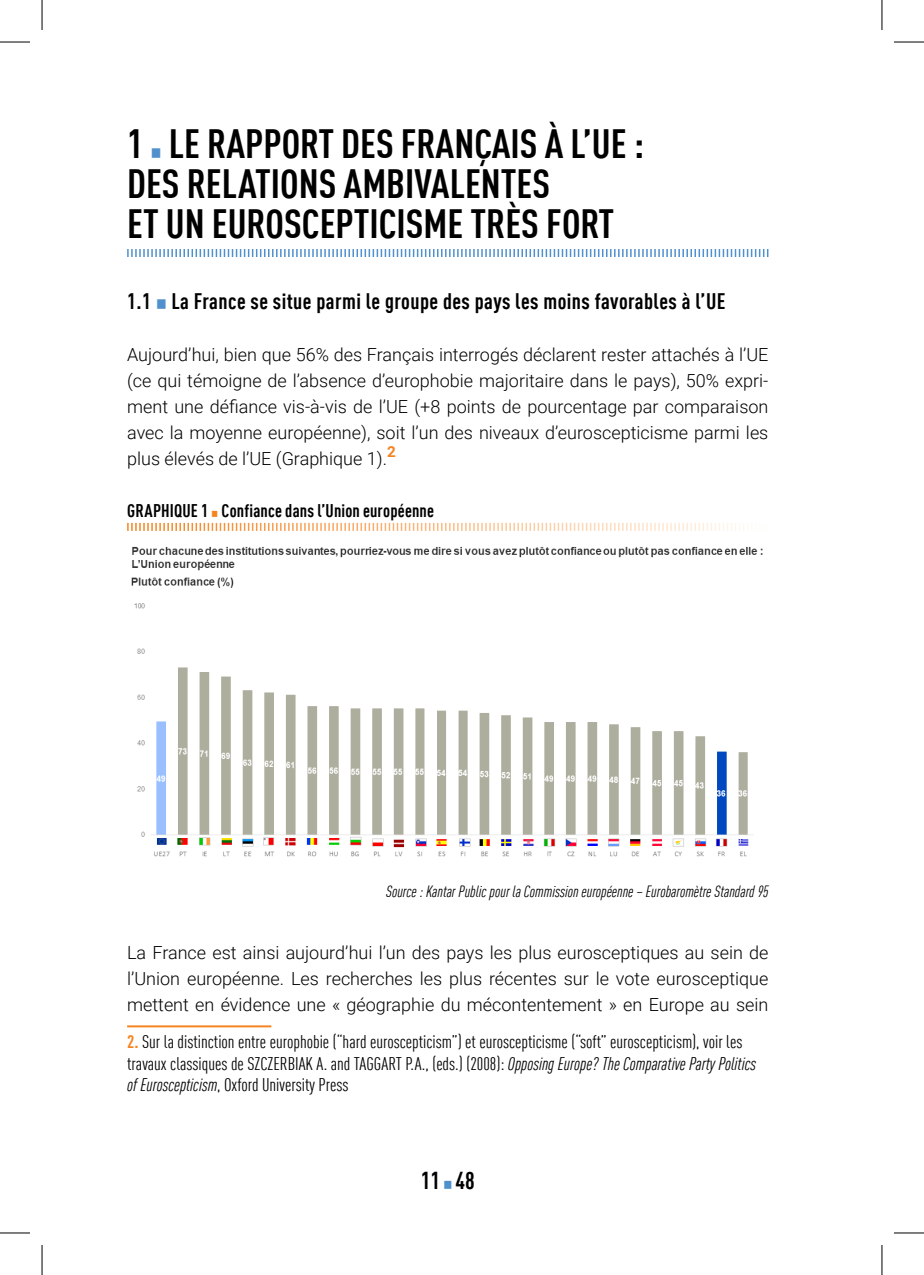
<style>
.page{position:relative;width:924px;height:1275px;background:#fff}
.page>*{position:absolute;margin:0;border:0;box-sizing:border-box;transform-origin:0 0}
.Titles{font:700 condensed 40px/40px "DIN Offc Pro";color:#000}
.t1{font:700 condensed 24px "DIN Offc Pro";color:#000}
.Sub-titles{font:700 condensed 22px "DIN Offc Pro";letter-spacing:.02em;color:#000}
.Text{font:300 18px/26px "Roboto";color:#000;text-align:justify}
.Footnote_text{font:condensed 18px/21.6px "DIN Offc Pro";color:#000}
.Title_figure{font:700 condensed 18px "DIN Offc Pro";letter-spacing:.01em;color:#000}
.Source{font:italic condensed 16px "DIN Offc Pro";color:#000}
.Text-2{font:700 15.2px "Roboto";color:#f58420}
.s1{font-family:"DejaVu Serif Condensed";font-weight:400;font-stretch:normal;font-size:19px;color:#5090cc}
.s2{font-family:"DejaVu Serif Condensed";font-weight:400;font-stretch:normal;font-size:12px;color:#f58420}
.s3{font-weight:700;color:#f58420}
.s4{font-style:italic}
.s5{font-family:"DejaVu Serif Condensed";font-weight:400;font-stretch:normal;font-size:16px;color:#5090cc}
</style>
<div class="page">
<svg style="left:127px;top:249px;width:641px;height:8px"></svg>
<hr style="left:127px;top:1025px;width:144px;height:2px;background:#f58420">
<svg style="left:127px;top:523px;width:617px;height:8px"></svg>
<img style="left:131px;top:546px;width:632px;height:311px">
<hr style="left:0;top:42px;width:30px;height:1px;background:#000">
<hr style="left:893px;top:42px;width:30px;height:1px;background:#000">
<hr style="left:0;top:1232px;width:30px;height:1px;background:#000">
<hr style="left:893px;top:1232px;width:30px;height:1px;background:#000">
<hr style="left:42px;top:0;width:1px;height:30px;background:#000">
<hr style="left:42px;top:1245px;width:1px;height:30px;background:#000">
<hr style="left:881px;top:0;width:1px;height:30px;background:#000">
<hr style="left:881px;top:1245px;width:1px;height:30px;background:#000">
<p class="Titles" style="left:127px;top:119px;width:518px">1 <span class="s1">▪</span> LE RAPPORT DES FRANÇAIS À L’UE :<br>DES RELATIONS AMBIVALENTES<br>ET UN EUROSCEPTICISME TRÈS FORT</p>
<p class="Sub-titles" style="left:127px;top:285px;width:599px">1.1 <span class="s1">▪</span> La France se situe parmi le groupe des pays les moins favorables à l’UE</p>
<p class="Text" style="left:127px;top:341px;width:642px">Aujourd’hui, bien que 56% des Français interrogés déclarent rester attachés à l’UE (ce qui témoigne de l’absence d’europhobie majoritaire dans le pays), 50% expri&shy;ment une défiance vis-à-vis de l’UE (+8 points de pourcentage par comparaison avec la moyenne européenne), soit l’un des niveaux d’euroscepticisme parmi les plus élevés de l’UE (Graphique 1).</p>
<p class="Text-2" style="left:387px;top:440px;width:10px">2</p>
<p class="Title_figure" style="left:127px;top:497px;width:308px">GRAPHIQUE 1 <span class="s2">▪</span> Confiance dans l’Union européenne</p>
<p class="Source" style="left:386px;top:880px;width:383px">Source : Kantar Public pour la Commission européenne – Eurobaromètre Standard 95</p>
<p class="Text" style="left:127px;top:939px;width:642px">La France est ainsi aujourd’hui l’un des pays les plus eurosceptiques au sein de l’Union européenne. Les recherches les plus récentes sur le vote eurosceptique mettent en évidence une « géographie du mécontentement » en Europe au sein</p>
<p class="Footnote_text" style="left:127px;top:1029px;width:630px"><span class="s3">2.</span> Sur la distinction entre europhobie (“hard euroscepticism”) et euroscepticisme (“soft” euroscepticism), voir les travaux classiques de SZCZERBIAK A. and TAGGART P.A., (eds.) (2008): <span class="s4">Opposing Europe? The Comparative Party Politics of Euroscepticism</span>, Oxford University Press</p>
<h2 class="t1" style="left:420px;top:1162px;width:56px">11<span class="s5">▪</span>48</h2>
</div>
